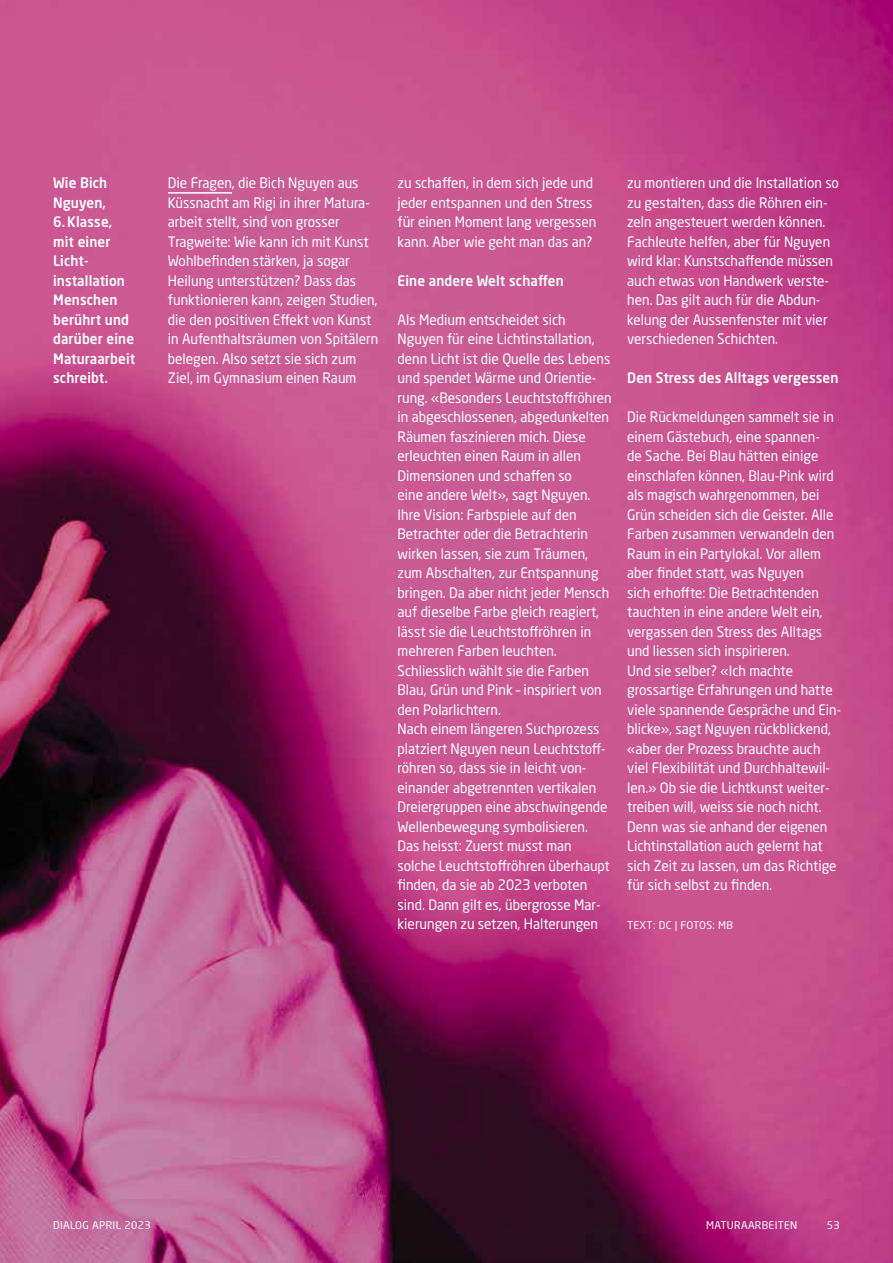
<style>
.page{position:relative;width:893px;height:1263px;background:#fff}
.page>*{position:absolute;margin:0;border:0;box-sizing:border-box;transform-origin:0 0}
.t1{font:14.25px/19.5px "Neo Sans Pro";color:#fff;scale:.95 1}
.t2{font:500 14.25px/19.5px "Neo Sans Pro";letter-spacing:.01em;color:#fff;scale:.95 1}
.t3{font:10.5px "Neo Sans Pro";letter-spacing:.03em;color:#fff}
</style>
<div class="page">
<img style="left:0;top:0;width:893px;height:1263px">
<hr style="left:168px;top:192px;width:64px;height:2px;background:#fff">
<p class="t2" style="left:53px;top:173px;width:88px">Wie Bich<br>Nguyen,<br>6.Klasse, mit einer<br>Licht&shy;installation<br>Menschen berührt und darüber eine<br>Maturaarbeit schreibt.</p>
<p class="t1" style="left:168px;top:173px;width:223px">Die Fragen, die Bich Nguyen aus Küssnacht am Rigi in ihrer Matura&shy;arbeit stellt, sind von grosser Tragweite: Wie kann ich mit Kunst Wohlbefinden stärken, ja sogar Heilung unterstützen? Dass das funktionieren kann, zeigen Studien, die den positiven Effekt von Kunst in Aufenthaltsräumen von Spitälern belegen. Also setzt sie sich zum Ziel, im Gymnasium einen Raum</p>
<p class="t1" style="left:398px;top:173px;width:211px">zu schaffen, in dem sich jede und jeder entspannen und den Stress für einen Moment lang vergessen kann. Aber wie geht man das an?</p>
<p class="t2" style="left:398px;top:270px;width:176px">Eine andere Welt schaffen</p>
<p class="t1" style="left:398px;top:310px;width:227px">Als Medium entscheidet sich Nguyen für eine Lichtinstallation, denn Licht ist die Quelle des Lebens und spendet Wärme und Orientie&shy;rung. «Besonders Leuchtstoffröhren in abgeschlossenen, abgedunkelten Räumen faszinieren mich. Diese erleuchten einen Raum in allen Dimensionen und schaffen so<br>eine andere Welt», sagt Nguyen.<br>Ihre Vision: Farbspiele auf den Betrachter oder die Betrachterin wirken lassen, sie zum Träumen, zum Abschalten, zur Entspannung bringen. Da aber nicht jeder Mensch auf dieselbe Farbe gleich reagiert, lässt sie die Leuchtstoffröhren in mehreren Farben leuchten.<br>Schliesslich wählt sie die Farben Blau, Grün und Pink – inspiriert von den Polarlichtern.<br>Nach einem längeren Suchprozess platziert Nguyen neun Leuchtstoff&shy;röhren so, dass sie in leicht von&shy;einander abgetrennten vertikalen Dreiergruppen eine abschwingende Wellenbewegung symbolisieren.<br>Das heisst: Zuerst musst man solche Leuchtstoffröhren überhaupt finden, da sie ab 2023 verboten sind. Dann gilt es, übergrosse Mar&shy;kierungen zu setzen, Halterungen</p>
<p class="t1" style="left:627px;top:173px;width:224px">zu montieren und die Installation so zu gestalten, dass die Röhren ein&shy;zeln angesteuert werden können.<br>Fachleute helfen, aber für Nguyen wird klar: Kunstschaffende müssen auch etwas von Handwerk verste&shy;hen. Das gilt auch für die Abdun&shy;kelung der Aussenfenster mit vier verschiedenen Schichten.</p>
<p class="t2" style="left:627px;top:368px;width:224px">Den Stress des Alltags vergessen</p>
<p class="t1" style="left:627px;top:407px;width:227px">Die Rückmeldungen sammelt sie in einem Gästebuch, eine spannen-<br>de Sache. Bei Blau hätten einige einschlafen können, Blau-Pink wird als magisch wahrgenommen, bei Grün scheiden sich die Geister. Alle Farben zusammen verwandeln den Raum in ein Partylokal. Vor allem aber findet statt, was Nguyen<br>sich erhoffte: Die Betrachtenden tauchten in eine andere Welt ein, vergassen den Stress des Alltags und liessen sich inspirieren.<br>Und sie selber? «Ich machte grossartige Erfahrungen und hatte viele spannende Gespräche und Ein&shy;blicke», sagt Nguyen rückblickend, «aber der Prozess brauchte auch viel Flexibilität und Durchhaltewil&shy;len.» Ob sie die Lichtkunst weiter&shy;treiben will, weiss sie noch nicht.<br>Denn was sie anhand der eigenen Lichtinstallation auch gelernt hat sich Zeit zu lassen, um das Richtige für sich selbst zu finden.</p>
<p class="t3" style="left:627px;top:919px;width:107px">TEXT: DC | FOTOS: MB</p>
<p class="t3" style="left:706px;top:1219px;width:93px">MATURAARBEITEN</p>
<p class="t3" style="left:53px;top:1219px;width:99px">DIALOG APRIL 2023</p>
<p class="t3" style="left:827px;top:1219px;width:15px">53</p>
</div>
